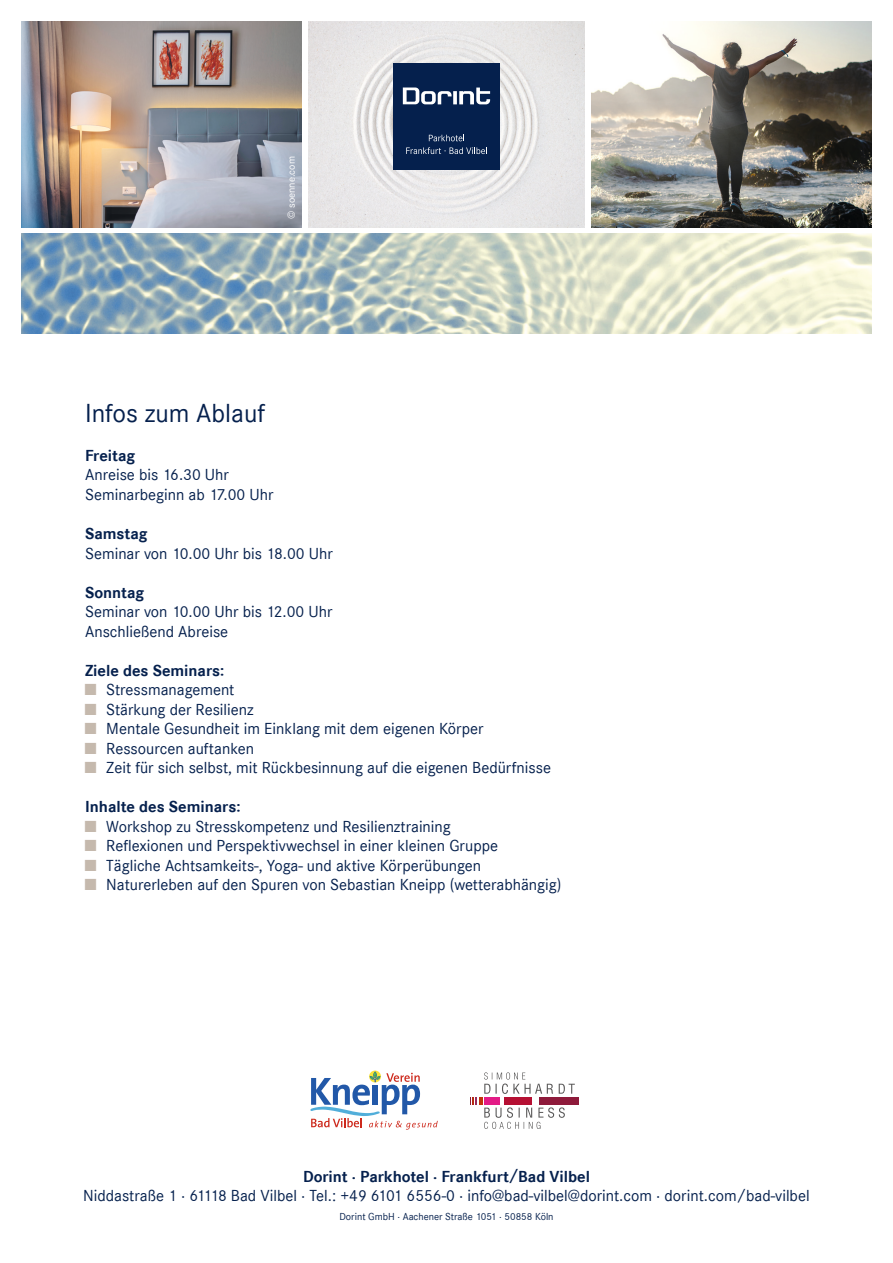
<style>
.page{position:relative;width:893px;height:1263px;background:#fff}
.page>*{position:absolute;margin:0;border:0;box-sizing:border-box;transform-origin:0 0}
.t1{font:27px "Corporate S";color:#05204d}
.t2{font:16.5px/19.5px "Corporate S";color:#05204d}
.t3{font:700 16.5px "Corporate S";color:#05204d}
.t4{font:10.5px "Corporate S";color:#05204d}
.t5{font:10.5px "Corporate S";color:#fff}
.s1{color:#c5b9ad}
</style>
<div class="page">
<img style="left:308px;top:21px;width:277px;height:206px">
<img style="left:591px;top:21px;width:281px;height:206px">
<div style="left:540px;top:1097px;width:39px;height:7px;background:#8e1a3b"></div>
<svg style="left:470px;top:1072px;width:105px;height:57px"></svg>
<svg style="left:310px;top:1071px;width:128px;height:58px"></svg>
<img style="left:21px;top:21px;width:281px;height:206px">
<img style="left:21px;top:234px;width:851px;height:100px">
<div style="left:393px;top:64px;width:107px;height:106px;background:#05204d"></div>
<svg style="left:459px;top:88px;width:31px;height:16px"></svg>
<svg style="left:453px;top:91px;width:4px;height:13px"></svg>
<svg style="left:403px;top:88px;width:49px;height:16px"></svg>
<svg style="left:429px;top:135px;width:35px;height:6px"></svg>
<svg style="left:406px;top:147px;width:81px;height:7px"></svg>
<p class="t5" style="left:285px;top:219px;width:64px;rotate:-90deg">© soenne.com</p>
<h1 class="t1" style="left:85px;top:398px;width:182px">Infos zum Ablauf</h1>
<p class="t3" style="left:85px;top:446px;width:52px">Freitag</p>
<p class="t2" style="left:85px;top:465px;width:190px">Anreise bis 16.30 Uhr<br>Seminarbeginn ab 17.00 Uhr</p>
<p class="t3" style="left:85px;top:524px;width:64px">Samstag</p>
<p class="t2" style="left:85px;top:543px;width:249px">Seminar von 10.00 Uhr bis 18.00 Uhr</p>
<p class="t3" style="left:85px;top:583px;width:61px">Sonntag</p>
<p class="t2" style="left:85px;top:602px;width:249px">Seminar von 10.00 Uhr bis 12.00 Uhr<br>Anschließend Abreise</p>
<p class="t3" style="left:85px;top:661px;width:141px">Ziele des Seminars:</p>
<p class="t2" style="left:85px;top:680px;width:151px"><span class="s1">■</span> Stressmanagement</p>
<p class="t2" style="left:85px;top:699px;width:170px"><span class="s1">■</span> Stärkung der Resilienz</p>
<p class="t2" style="left:85px;top:719px;width:400px"><span class="s1">■</span> Mentale Gesundheit im Einklang mit dem eigenen Körper</p>
<p class="t2" style="left:85px;top:738px;width:170px"><span class="s1">■</span> Ressourcen auftanken</p>
<p class="t2" style="left:85px;top:758px;width:467px"><span class="s1">■</span> Zeit für sich selbst, mit Rückbesinnung auf die eigenen Bedürfnisse</p>
<p class="t3" style="left:85px;top:797px;width:157px">Inhalte des Seminars:</p>
<p class="t2" style="left:85px;top:816px;width:367px"><span class="s1">■</span> Workshop zu Stresskompetenz und Resilienztraining</p>
<p class="t2" style="left:85px;top:836px;width:415px"><span class="s1">■</span> Reflexionen und Perspektivwechsel in einer kleinen Gruppe</p>
<p class="t2" style="left:85px;top:855px;width:398px"><span class="s1">■</span> Tägliche Achtsamkeits-, Yoga- und aktive Körperübungen</p>
<p class="t2" style="left:85px;top:875px;width:478px"><span class="s1">■</span> Naturerleben auf den Spuren von Sebastian Kneipp (wetterabhängig)</p>
<p class="t3" style="left:303px;top:1166px;width:288px">Dorint · Parkhotel · Frankfurt/Bad Vilbel</p>
<p class="t2" style="left:83px;top:1186px;width:728px">Niddastraße 1 · 61118 Bad Vilbel · Tel.: +49 6101 6556-0 · info@bad-vilbel@dorint.com · dorint.com/bad-vilbel</p>
<p class="t4" style="left:339px;top:1211px;width:216px">Dorint GmbH · Aachener Straße 1051 · 50858 Köln</p>
</div>
